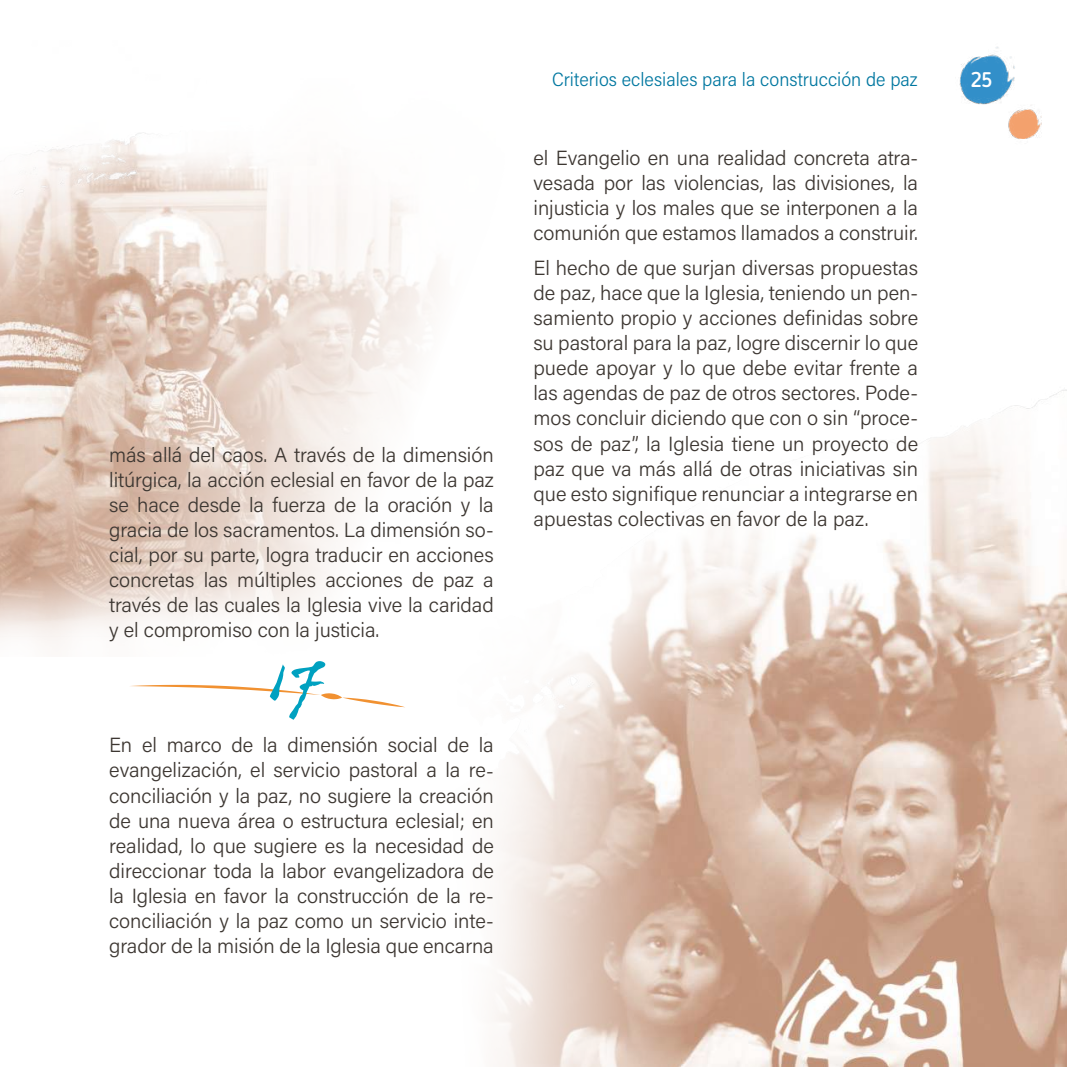
<style>
.page{position:relative;width:1067px;height:1067px;background:#fff}
.page>*{position:absolute;margin:0;border:0;box-sizing:border-box;transform-origin:0 0}
.t1{font:500 21px "Blogger Sans";color:#fff}
.t2{font:20.47px/25px "Acumin Variable Concept";letter-spacing:.005em;color:#3d3732;text-align:justify}
.t3{font:19.25px "Acumin Variable Concept";letter-spacing:-.015em;color:#0077a0}
</style>
<div class="page">
<img style="left:0;top:155px;width:438px;height:491px">
<img style="left:0;top:132px;width:161px;height:504px">
<img style="left:494px;top:389px;width:573px;height:678px">
<img style="left:959px;top:47px;width:56px;height:58px">
<img style="left:1003px;top:100px;width:39px;height:39px">
<svg style="left:130px;top:661px;width:275px;height:58px"></svg>
<p class="t2" style="left:109px;top:441px;width:386px">más allá del caos. A través de la dimensión litúrgica, la acción eclesial en favor de la paz se hace desde la fuerza de la oración y la gracia de los sacramentos. La dimensión so&shy;cial, por su parte, logra traducir en acciones concretas las múltiples acciones de paz a través de las cuales la Iglesia vive la caridad y el compromiso con la justicia.</p>
<p class="t2" style="left:109px;top:732px;width:386px">En el marco de la dimensión social de la evangelización, el servicio pastoral a la re&shy;conciliación y la paz, no sugiere la creación de una nueva área o estructura eclesial; en realidad, lo que sugiere es la necesidad de direccionar toda la labor evangelizadora de la Iglesia en favor la construcción de la re&shy;conciliación y la paz como un servicio inte&shy;grador de la misión de la Iglesia que encarna</p>
<p class="t3" style="left:552px;top:66px;width:367px">Criterios eclesiales para la construcción de paz</p>
<p class="t1" style="left:970px;top:67px;width:23px">25</p>
<p class="t2" style="left:533px;top:145px;width:386px">el Evangelio en una realidad concreta atra&shy;vesada por las violencias, las divisiones, la injusticia y los males que se interponen a la comunión que estamos llamados a construir.</p>
<p class="t2" style="left:533px;top:255px;width:386px">El hecho de que surjan diversas propuestas de paz, hace que la Iglesia, teniendo un pen&shy;samiento propio y acciones definidas sobre su pastoral para la paz, logre discernir lo que puede apoyar y lo que debe evitar frente a las agendas de paz de otros sectores. Pode&shy;mos concluir diciendo que con o sin “proce&shy;sos de paz”, la Iglesia tiene un proyecto de paz que va más allá de otras iniciativas sin que esto signifique renunciar a integrarse en apuestas colectivas en favor de la paz.</p>
</div>
